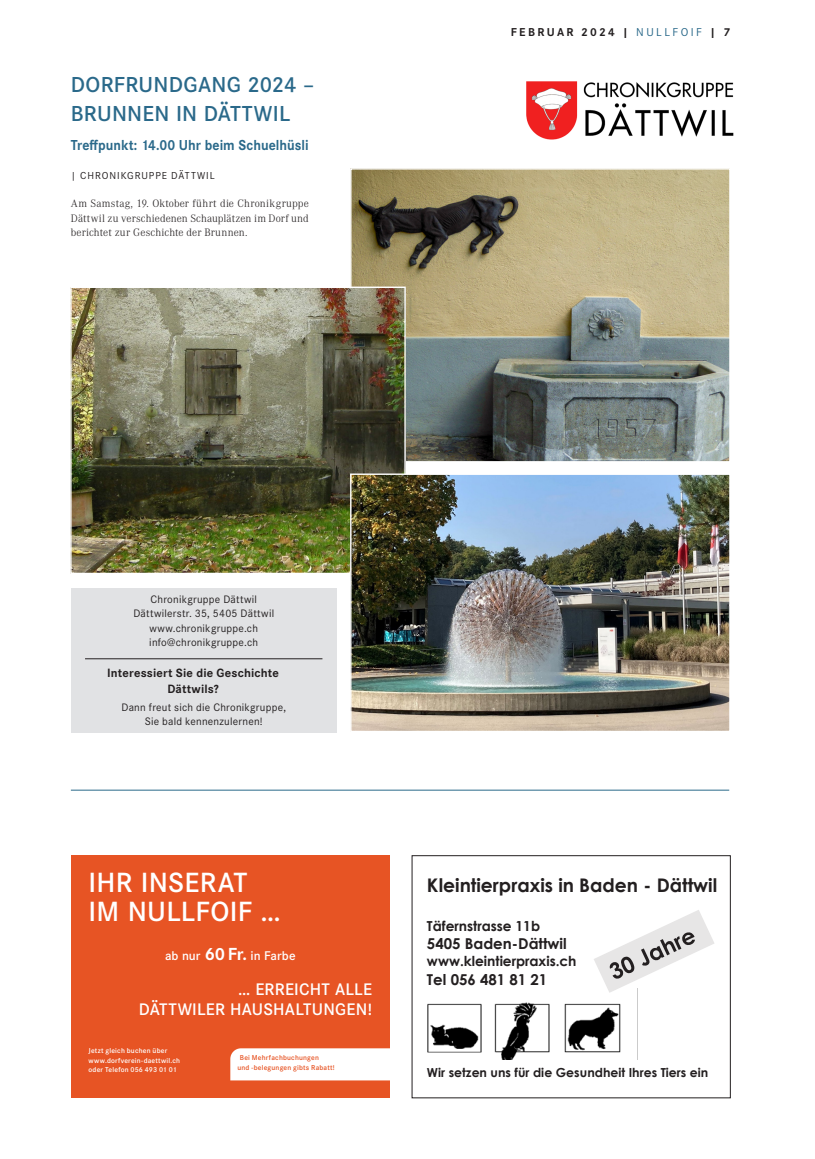
<style>
.page{position:relative;width:815px;height:1159px;background:#fff}
.page>*{position:absolute;margin:0;border:0;box-sizing:border-box;transform-origin:0 0}
.t1{font:600 28.88px/28px "Corporate S";letter-spacing:.01em;color:#fff}
._02_Titel_klein{font:600 22.5px/28.8px "Corporate S";letter-spacing:.01em;color:#2a698a}
.t2{font:700 18.75px "Century Gothic";color:#231f20}
.t3{font:600 17.38px/20.6px "Corporate S";letter-spacing:.01em;color:#fff;text-align:right}
._03_Lead{font:700 15px "Corporate S";color:#2a698a;scale:.92 1}
.t4{font:700 15px "Century Gothic";color:#231f20}
.t5{font:700 13.75px "Century Gothic";color:#231f20}
.t6{font:600 13.12px "Corporate S";letter-spacing:.005em;color:#fff}
.t7{font:700 12.5px "Century Gothic";color:#231f20}
.Box_Titel{font:700 12.5px/16.2px "Corporate S";letter-spacing:.01em;color:#231f20;text-align:center}
.t8{font:700 11.88px "Corporate S";letter-spacing:.2em;color:#231f20}
.Box_Grundschrift{font:11.25px "Corporate S";letter-spacing:.02em;color:#231f20}
._06_Grundschrift{font:300 11.25px/14.4px "Corporate A";letter-spacing:.01em;color:#231f20;text-align:justify}
._04_Verein{font:10.5px "Corporate S";letter-spacing:.09em;color:#231f20}
.t9{font:600 7.38px/9.2px "Corporate S";letter-spacing:.025em;color:#fff}
.t10{font:600 7.38px/9.2px "Corporate S";letter-spacing:.025em;color:#e75424}
.s1{font-weight:400;color:#2a698a}
.s2{font-weight:700;font-size:18.12px}
</style>
<div class="page">
<img style="left:526px;top:81px;width:208px;height:59px">
<div style="left:71px;top:588px;width:266px;height:144px;background:#e1e2e4"></div>
<hr style="left:85px;top:658px;width:237px;height:1px;background:#231f20">
<img style="left:352px;top:170px;width:377px;height:290px">
<img style="left:72px;top:288px;width:332px;height:284px">
<div style="left:70px;top:286px;width:336px;height:288px;border:1px solid #fff"></div>
<img style="left:352px;top:475px;width:377px;height:255px">
<div style="left:350px;top:473px;width:381px;height:259px;border:1px solid #fff"></div>
<div style="left:71px;top:855px;width:319px;height:243px;background:#e75424"></div>
<div style="left:230px;top:1048px;width:160px;height:32px;background:#fff"></div>
<img style="left:427px;top:993px;width:211px;height:66px">
<svg style="left:594px;top:910px;width:120px;height:83px"></svg>
<div style="left:412px;top:855px;width:319px;height:243px;border:1px solid #231f20"></div>
<hr style="left:71px;top:790px;width:658px;height:1px;background:#2a698a">
<p class="_02_Titel_klein" style="left:71px;top:70px;width:245px">DORFRUNDGANG 2024 –<br>BRUNNEN IN DÄTTWIL</p>
<p class="_03_Lead" style="left:71px;top:135px;width:260px">Treffpunkt: 14.00 Uhr beim Schuelhüsli</p>
<p class="_04_Verein" style="left:71px;top:168px;width:145px">| CHRONIKGRUPPE DÄTTWIL</p>
<p class="_06_Grundschrift" style="left:71px;top:196px;width:239px">Am Samstag, 19. Oktober führt die Chronikgruppe Dättwil zu verschiedenen Schauplätzen im Dorf und berichtet zur Geschichte der Brunnen.</p>
<p class="t8" style="left:511px;top:24px;width:221px">FEBRUAR 2024 | <span class="s1">NULLFOIF</span> | 7</p>
<p class="Box_Grundschrift" style="left:151px;top:592px;width:108px">Chronikgruppe Dättwil</p>
<p class="Box_Grundschrift" style="left:133px;top:606px;width:142px">Dättwilerstr. 35, 5405 Dättwil</p>
<p class="Box_Grundschrift" style="left:149px;top:620px;width:110px">www.chronikgruppe.ch</p>
<p class="Box_Grundschrift" style="left:149px;top:635px;width:110px">info@chronikgruppe.ch</p>
<p class="Box_Titel" style="left:107px;top:664px;width:173px">Interessiert Sie die Geschichte<br>Dättwils?</p>
<p class="Box_Grundschrift" style="left:121px;top:699px;width:166px">Dann freut sich die Chronikgruppe,</p>
<p class="Box_Grundschrift" style="left:145px;top:714px;width:119px">Sie bald kennenzulernen!</p>
<p class="t1" style="left:89px;top:868px;width:194px">IHR INSERAT<br>IM NULLFOIF …</p>
<p class="t6" style="left:165px;top:946px;width:132px">ab nur <span class="s2">60 Fr.</span> in Farbe</p>
<p class="t3" style="left:139px;top:978px;width:235px">… ERREICHT ALLE<br>DÄTTWILER HAUSHALTUNGEN!</p>
<p class="t10" style="left:237px;top:1053px;width:99px;text-indent:3px">Bei Mehrfachbuchungen<br>und -belegungen gibts Rabatt!</p>
<p class="t9" style="left:89px;top:1046px;width:93px">Jetzt gleich buchen über www.dorfverein-daettwil.ch oder Telefon 056 493 01 01</p>
<h3 class="t2" style="left:427px;top:870px;width:292px">Kleintierpraxis in Baden - Dättwil</h3>
<p class="t5" style="left:427px;top:915px;width:115px">Täfernstrasse 11b</p>
<h3 class="t4" style="left:427px;top:932px;width:141px">5405 Baden-Dättwil</h3>
<p class="t5" style="left:427px;top:951px;width:151px">www.kleintierpraxis.ch</p>
<h3 class="t4" style="left:427px;top:968px;width:122px">Tel 056 481 81 21</h3>
<p class="t7" style="left:427px;top:1063px;width:283px">Wir setzen uns für die Gesundheit Ihres Tiers ein</p>
</div>
